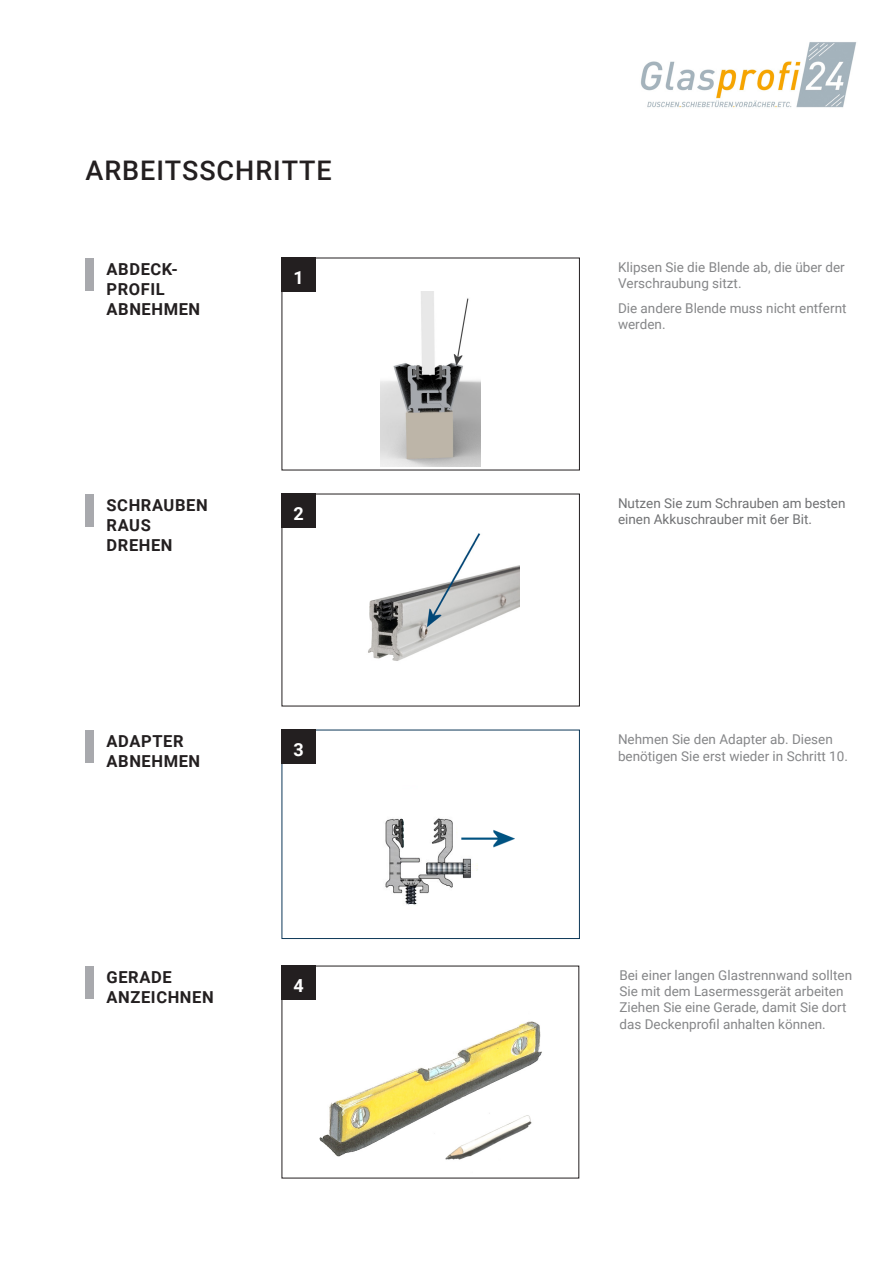
<style>
.page{position:relative;width:893px;height:1263px;background:#fff}
.page>*{position:absolute;margin:0;border:0;box-sizing:border-box;transform-origin:0 0}
.Headline{font:500 27px "Roboto";letter-spacing:.035em;color:#231f20}
.Bildbeschreibung_Sub{font:700 18px "Roboto";color:#fff}
.Randbemerkung{font:700 16.5px/19.8px "Roboto";letter-spacing:.035em;color:#231f20}
.Grundschrift{font:13.5px/16.2px "Roboto";color:#858688}
.t1{font:13.5px/16.2px "Roboto";color:#707173}
</style>
<div class="page">
<div style="left:282px;top:730px;width:298px;height:209px;border:1px solid #0d3858"></div>
<img style="left:368px;top:533px;width:151px;height:128px">
<img style="left:385px;top:818px;width:129px;height:87px">
<img style="left:319px;top:1021px;width:223px;height:139px">
<img style="left:380px;top:292px;width:100px;height:174px">
<img style="left:641px;top:42px;width:216px;height:66px">
<div style="left:282px;top:258px;width:34px;height:34px;background:#231f20"></div>
<div style="left:282px;top:494px;width:34px;height:34px;background:#231f20"></div>
<div style="left:282px;top:730px;width:34px;height:34px;background:#231f20"></div>
<div style="left:282px;top:966px;width:34px;height:34px;background:#231f20"></div>
<div style="left:85px;top:258px;width:9px;height:32px;background:#a8a9ad"></div>
<div style="left:85px;top:494px;width:9px;height:32px;background:#a8a9ad"></div>
<div style="left:85px;top:730px;width:9px;height:32px;background:#a8a9ad"></div>
<div style="left:85px;top:966px;width:9px;height:32px;background:#a8a9ad"></div>
<p class="Headline" style="left:86px;top:151px;width:248px">ARBEITSSCHRITTE</p>
<p class="Randbemerkung" style="left:107px;top:259px;width:95px">ABDECK-<br>PROFIL<br>ABNEHMEN</p>
<p class="Randbemerkung" style="left:107px;top:495px;width:103px">SCHRAUBEN<br>RAUS<br>DREHEN</p>
<p class="Randbemerkung" style="left:107px;top:731px;width:95px">ADAPTER<br>ABNEHMEN</p>
<p class="Bildbeschreibung_Sub" style="left:293px;top:265px;width:12px">1</p>
<p class="Bildbeschreibung_Sub" style="left:293px;top:501px;width:12px">2</p>
<p class="Bildbeschreibung_Sub" style="left:293px;top:737px;width:12px">3</p>
<p class="Grundschrift" style="left:618px;top:258px;width:228px">Klipsen Sie die Blende ab, die über der<br>Verschraubung sitzt.</p>
<p class="Grundschrift" style="left:618px;top:299px;width:230px">Die andere Blende muss nicht entfernt werden.</p>
<p class="t1" style="left:618px;top:494px;width:229px">Nutzen Sie zum Schrauben am besten einen Akkuschrauber mit 6er Bit.</p>
<p class="Grundschrift" style="left:618px;top:731px;width:231px">Nehmen Sie den Adapter ab. Diesen benötigen Sie erst wieder in Schritt 10.</p>
<p class="Randbemerkung" style="left:107px;top:967px;width:109px">GERADE<br>ANZEICHNEN</p>
<p class="Bildbeschreibung_Sub" style="left:293px;top:973px;width:12px">4</p>
<p class="Grundschrift" style="left:619px;top:966px;width:234px">Bei einer langen Glastrennwand sollten<br>Sie mit dem Lasermessgerät arbeiten</p>
<p class="Grundschrift" style="left:619px;top:999px;width:229px">Ziehen Sie eine Gerade, damit Sie dort das Deckenprofil anhalten können.</p>
</div>
